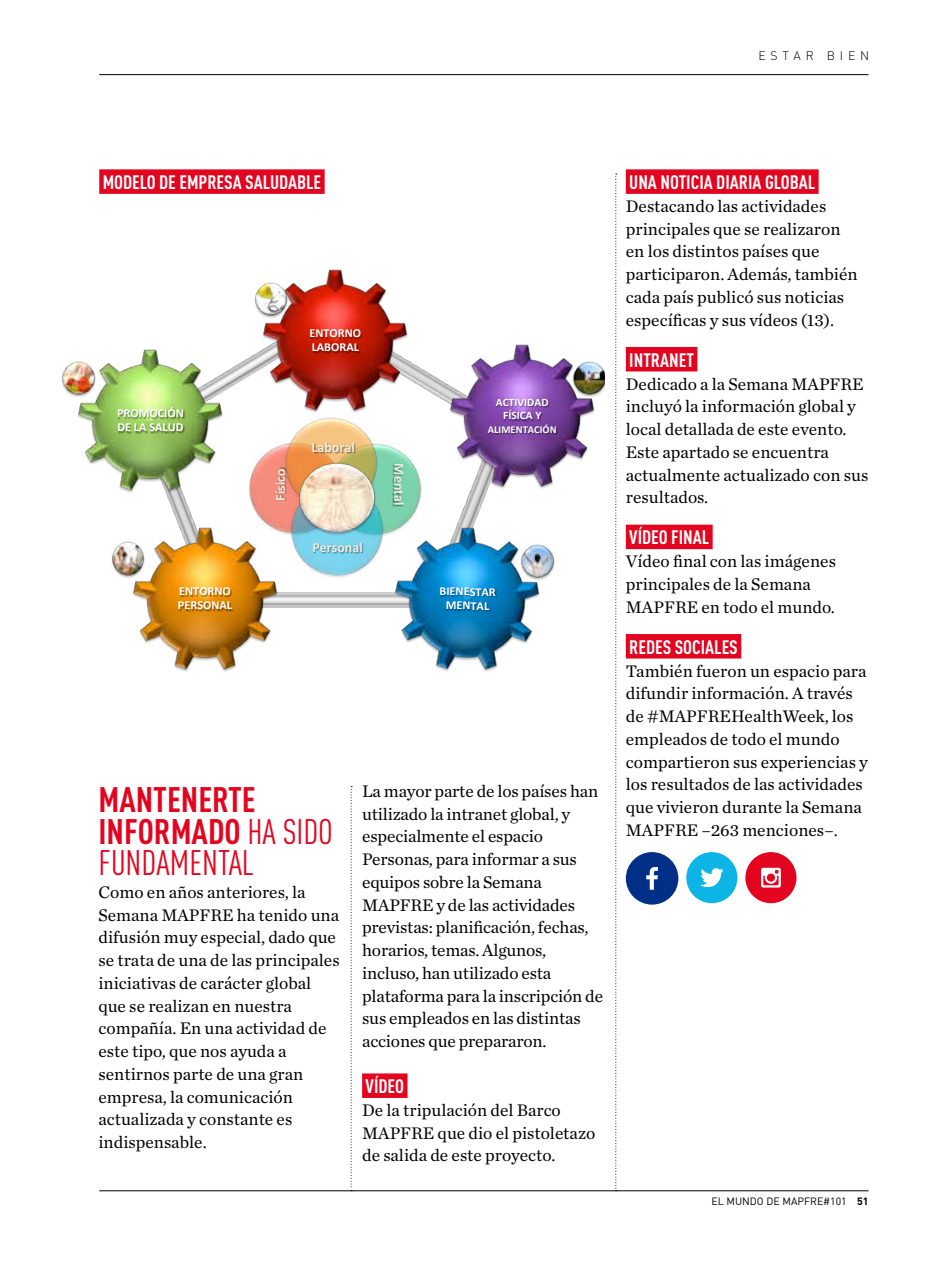
<style>
.page{position:relative;width:943px;height:1265px;background:#fff}
.page>*{position:absolute;margin:0;border:0;box-sizing:border-box;transform-origin:0 0}
.t1{font:700 35px/31.5px "DIN Cond";color:#e30520}
.t2{font:700 19.25px "DIN Cond";color:#fff}
.t3{font:17.5px/22.8px "Chronicle Text G1";color:#000}
.t4{font:700 14px "Calibri";color:#eeece1}
.t5{font:700 12.25px/14px "Calibri";color:#fff}
.t6{font:300 12.25px "DIN";letter-spacing:.4em;color:#000}
.t7{font:700 11.38px/13.1px "Calibri";color:#fff;text-align:center}
.t8{font:10.5px "DIN";color:#000}
.t9{font:700 10.5px "Calibri";color:#fff}
.t10{font:700 7.88px "Calibri";color:#fff}
.s1{font-weight:400}
.s2{font-weight:700}
</style>
<div class="page">
<hr style="left:99px;top:74px;width:769px;height:1px;background:#000">
<hr style="left:99px;top:1190px;width:769px;height:1px;background:#000">
<div style="left:362px;top:1073px;width:45px;height:25px;background:#e30520"></div>
<div style="left:626px;top:169px;width:192px;height:25px;background:#e30520"></div>
<div style="left:626px;top:347px;width:71px;height:24px;background:#e30520"></div>
<div style="left:626px;top:525px;width:86px;height:24px;background:#e30520"></div>
<div style="left:626px;top:634px;width:115px;height:25px;background:#e30520"></div>
<div style="left:686px;top:852px;width:51px;height:51px;background:#0db4e6;border-radius:50%"></div>
<svg style="left:700px;top:868px;width:23px;height:20px"></svg>
<div style="left:745px;top:852px;width:51px;height:51px;background:#e30520;border-radius:50%"></div>
<svg style="left:761px;top:868px;width:19px;height:20px"></svg>
<div style="left:626px;top:853px;width:51px;height:51px;background:#002f87;border-radius:50%"></div>
<div style="left:626px;top:852px;width:52px;height:53px;border:1px solid #002f87;border-radius:50%"></div>
<svg style="left:646px;top:867px;width:12px;height:23px"></svg>
<svg style="left:351px;top:786px;width:1px;height:402px"></svg>
<svg style="left:615px;top:174px;width:2px;height:1017px"></svg>
<img style="left:166px;top:351px;width:322px;height:256px">
<img style="left:133px;top:526px;width:146px;height:146px">
<img style="left:176px;top:580px;width:59px;height:15px">
<img style="left:175px;top:595px;width:61px;height:22px">
<img style="left:393px;top:526px;width:147px;height:146px">
<img style="left:436px;top:580px;width:64px;height:24px">
<img style="left:443px;top:594px;width:51px;height:23px">
<img style="left:260px;top:269px;width:149px;height:146px">
<img style="left:306px;top:322px;width:59px;height:23px">
<img style="left:308px;top:337px;width:55px;height:22px">
<img style="left:78px;top:349px;width:147px;height:146px">
<img style="left:114px;top:402px;width:74px;height:23px">
<img style="left:114px;top:416px;width:73px;height:23px">
<img style="left:447px;top:344px;width:148px;height:146px">
<img style="left:492px;top:393px;width:60px;height:20px">
<img style="left:500px;top:406px;width:46px;height:14px">
<img style="left:484px;top:420px;width:76px;height:19px">
<img style="left:247px;top:441px;width:42px;height:97px">
<img style="left:380px;top:442px;width:43px;height:96px">
<img style="left:289px;top:483px;width:97px;height:96px">
<img style="left:283px;top:416px;width:97px;height:96px">
<img style="left:309px;top:537px;width:58px;height:22px">
<img style="left:270px;top:465px;width:23px;height:39px">
<img style="left:387px;top:461px;width:22px;height:48px">
<img style="left:309px;top:436px;width:49px;height:23px">
<img style="left:297px;top:462px;width:81px;height:75px">
<img style="left:62px;top:360px;width:35px;height:38px">
<img style="left:255px;top:282px;width:34px;height:38px">
<img style="left:111px;top:540px;width:36px;height:39px">
<img style="left:518px;top:543px;width:37px;height:39px">
<img style="left:571px;top:360px;width:34px;height:38px">
<div style="left:99px;top:169px;width:225px;height:25px;background:#e30520"></div>
<p class="t6" style="left:758px;top:48px;width:112px">ESTAR BIEN</p>
<p class="t2" style="left:103px;top:171px;width:220px">MODELO DE EMPRESA SALUDABLE</p>
<p class="t5" style="left:309px;top:326px;width:53px">ENTORNO<br>LABORAL</p>
<p class="t5" style="left:117px;top:406px;width:68px">PROMOCIÓN<br>DE LA SALUD</p>
<p class="t7" style="left:496px;top:396px;width:54px">ACTIVIDAD<br>FÍSICA Y</p>
<p class="t9" style="left:488px;top:422px;width:70px">ALIMENTACIÓN</p>
<p class="t4" style="left:311px;top:438px;width:45px">Laboral</p>
<p class="t4" style="left:271px;top:501px;width:34px;rotate:-90deg">Físico</p>
<p class="t4" style="left:408px;top:463px;width:44px;rotate:90deg">Mental</p>
<p class="t10" style="left:126px;top:553px;width:5px">1</p>
<p class="t4" style="left:312px;top:538px;width:52px">Personal</p>
<p class="t5" style="left:178px;top:584px;width:56px">ENTORNO<br>PERSONAL</p>
<p class="t5" style="left:439px;top:584px;width:58px;text-align:center;rotate:1deg">BIENESTAR<br>MENTAL</p>
<h1 class="t1" style="left:98px;top:783px;width:236px">MANTENERTE<br>INFORMADO <span class="s1">HA SIDO<br>FUNDAMENTAL</span></h1>
<p class="t3" style="left:98px;top:880px;width:243px">Como en años anteriores, la<br>Semana MAPFRE ha tenido una difusión muy especial, dado que se trata de una de las principales iniciativas de carácter global que se realizan en nuestra compañía. En una actividad de este tipo, que nos ayuda a sentirnos parte de una gran empresa, la comunicación actualizada y constante es indispensable.</p>
<p class="t3" style="left:362px;top:779px;width:242px">La mayor parte de los países han utilizado la intranet global, y especialmente el espacio<br>Personas, para informar a sus equipos sobre la Semana<br>MAPFRE y de las actividades previstas: planificación, fechas, horarios, temas. Algunos, incluso, han utilizado esta plataforma para la inscripción de sus empleados en las distintas acciones que prepararon.</p>
<p class="t2" style="left:365px;top:1075px;width:40px">VÍDEO</p>
<p class="t3" style="left:362px;top:1099px;width:235px">De la tripulación del Barco<br>MAPFRE que dio el pistoletazo de salida de este proyecto.</p>
<p class="t2" style="left:629px;top:171px;width:187px">UNA NOTICIA DIARIA GLOBAL</p>
<p class="t3" style="left:626px;top:195px;width:233px">Destacando las actividades principales que se realizaron en los distintos países que participaron. Además, también cada país publicó sus noticias específicas y sus vídeos (13).</p>
<p class="t2" style="left:629px;top:348px;width:66px">INTRANET</p>
<p class="t3" style="left:626px;top:372px;width:244px">Dedicado a la Semana MAPFRE incluyó la información global y local detallada de este evento.<br>Este apartado se encuentra actualmente actualizado con sus resultados.</p>
<p class="t2" style="left:629px;top:526px;width:81px">VÍDEO FINAL</p>
<p class="t3" style="left:626px;top:550px;width:212px">Vídeo final con las imágenes principales de la Semana<br>MAPFRE en todo el mundo.</p>
<p class="t2" style="left:629px;top:635px;width:110px">REDES SOCIALES</p>
<p class="t3" style="left:626px;top:659px;width:243px">También fueron un espacio para difundir información. A través de #MAPFREHealthWeek, los empleados de todo el mundo compartieron sus experiencias y los resultados de las actividades que vivieron durante la Semana<br>MAPFRE –263 menciones–.</p>
<p class="t8" style="left:711px;top:1194px;width:158px">EL MUNDO DE MAPFRE#101 <span class="s2">51</span></p>
</div>
